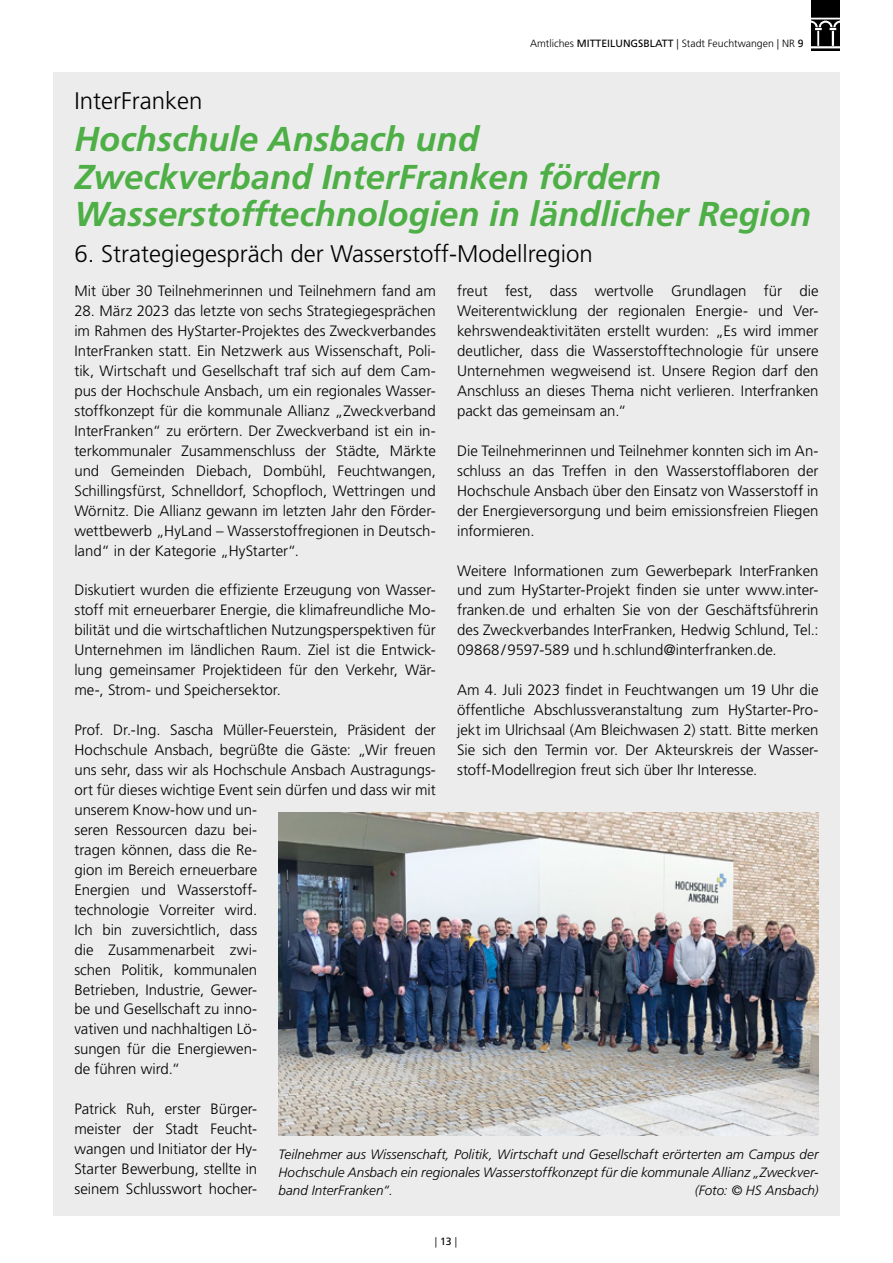
<style>
.page{position:relative;width:893px;height:1263px;background:#fff}
.page>*{position:absolute;margin:0;border:0;box-sizing:border-box;transform-origin:0 0}
.t1{font:italic 700 34.5px/37.5px "Frutiger";color:#4daf46}
.t2{font:300 24px "Frutiger";color:#000}
.t3{font:300 15px/20px "Frutiger";color:#000;text-align:justify}
.t4{font:italic 300 13.5px/18px "Frutiger";color:#000;text-align:justify}
.t5{font:300 10.5px "Frutiger";color:#000}
.s1{font-weight:400}
</style>
<div class="page">
<img style="left:812px;top:0;width:28px;height:51px">
<div style="left:53px;top:72px;width:787px;height:1144px;background:#ececec"></div>
<img style="left:279px;top:813px;width:540px;height:323px">
<p class="t5" style="left:530px;top:37px;width:275px">Amtliches <span class="s1">MITTEILUNGSBLATT</span> | Stadt Feuchtwangen | NR <span class="s1">9</span></p>
<h2 class="t2" style="left:74px;top:88px;width:129px">InterFranken</h2>
<h1 class="t1" style="left:74px;top:121px;width:738px">Hochschule Ansbach und<br>Zweckverband InterFranken fördern<br>Wasserstofftechnologien in ländlicher Region</h1>
<h2 class="t2" style="left:74px;top:240px;width:520px">6. Strategiegespräch der Wasserstoff-Modellregion</h2>
<p class="t3" style="left:74px;top:281px;width:363px">Mit über 30 Teilnehmerinnen und Teilnehmern fand am</p>
<p class="t3" style="left:74px;top:301px;width:363px">28. März 2023 das letzte von sechs Strategiegesprächen im Rahmen des HyStarter-Projektes des Zweckverbandes InterFranken statt. Ein Netzwerk aus Wissenschaft, Poli&shy;tik, Wirtschaft und Gesellschaft traf sich auf dem Cam&shy;pus der Hochschule Ansbach, um ein regionales Wasser&shy;stoffkonzept für die kommunale Allianz „Zweckverband InterFranken“ zu erörtern. Der Zweckverband ist ein in&shy;terkommunaler Zusammenschluss der Städte, Märkte und Gemeinden Diebach, Dombühl, Feuchtwangen, Schillingsfürst, Schnelldorf, Schopfloch, Wettringen und Wörnitz. Die Allianz gewann im letzten Jahr den Förder&shy;wettbewerb „HyLand – Wasserstoffregionen in Deutsch&shy;land“ in der Kategorie „HyStarter“.</p>
<p class="t3" style="left:74px;top:580px;width:363px">Diskutiert wurden die effiziente Erzeugung von Wasser&shy;stoff mit erneuerbarer Energie, die klimafreundliche Mo&shy;bilität und die wirtschaftlichen Nutzungsperspektiven für Unternehmen im ländlichen Raum. Ziel ist die Entwick&shy;lung gemeinsamer Projektideen für den Verkehr, Wär&shy;me-, Strom- und Speichersektor.</p>
<p class="t3" style="left:74px;top:720px;width:363px;text-align:left">Prof. Dr.-Ing. Sascha Müller-Feuerstein, Präsident der Hochschule Ansbach, begrüßte die Gäste: „Wir freuen uns sehr, dass wir als Hochschule Ansbach Austragungs&shy;ort für dieses wichtige Event sein dürfen und dass wir mit unserem Know-how und un-<br>seren Ressourcen dazu bei-<br>tragen können, dass die Re-<br>gion im Bereich erneuerbare<br>Energien und Wasserstoff-<br>technologie Vorreiter wird.<br>Ich bin zuversichtlich, dass<br>die Zusammenarbeit zwi-<br>schen Politik, kommunalen<br>Betrieben, Industrie, Gewer-<br>be und Gesellschaft zu inno-<br>vativen und nachhaltigen Lö-<br>sungen für die Energiewen-<br>de führen wird.“</p>
<p class="t3" style="left:74px;top:1099px;width:184px">Patrick Ruh, erster Bürger&shy;meister der Stadt Feucht&shy;wangen und Initiator der Hy-Starter Bewerbung, stellte in seinem Schlusswort hocher-</p>
<p class="t3" style="left:457px;top:281px;width:363px">freut fest, dass wertvolle Grundlagen für die Weiterentwicklung der regionalen Energie- und Ver&shy;kehrswendeaktivitäten erstellt wurden: „Es wird immer deutlicher, dass die Wasserstofftechnologie für unsere Unternehmen wegweisend ist. Unsere Region darf den Anschluss an dieses Thema nicht verlieren. Interfranken packt das gemeinsam an.“</p>
<p class="t3" style="left:457px;top:441px;width:363px">Die Teilnehmerinnen und Teilnehmer konnten sich im An&shy;schluss an das Treffen in den Wasserstofflaboren der Hochschule Ansbach über den Einsatz von Wasserstoff in der Energieversorgung und beim emissionsfreien Fliegen informieren.</p>
<p class="t3" style="left:457px;top:560px;width:363px">Weitere Informationen zum Gewerbepark InterFranken und zum HyStarter-Projekt finden sie unter www.inter&shy;franken.de und erhalten Sie von der Geschäftsführerin des Zweckverbandes InterFranken, Hedwig Schlund, Tel.:<br>09868/9597-589 und h.schlund@interfranken.de.</p>
<p class="t3" style="left:457px;top:680px;width:363px">Am 4. Juli 2023 findet in Feuchtwangen um 19 Uhr die öffentliche Abschlussveranstaltung zum HyStarter-Pro&shy;jekt im Ulrichsaal (Am Bleichwasen 2) statt. Bitte merken Sie sich den Termin vor. Der Akteurskreis der Wasser&shy;stoff-Modellregion freut sich über Ihr Interesse.</p>
<p class="t4" style="left:279px;top:1145px;width:542px">Teilnehmer aus Wissenschaft, Politik, Wirtschaft und Gesellschaft erörterten am Campus der Hochschule Ansbach ein regionales Wasserstoffkonzept für die kommunale Allianz „Zweckver&shy;band InterFranken“.</p>
<p class="t4" style="left:695px;top:1181px;width:125px">(Foto: © HS Ansbach)</p>
<p class="t5" style="left:435px;top:1236px;width:24px">| <span class="s1">13</span> |</p>
</div>
